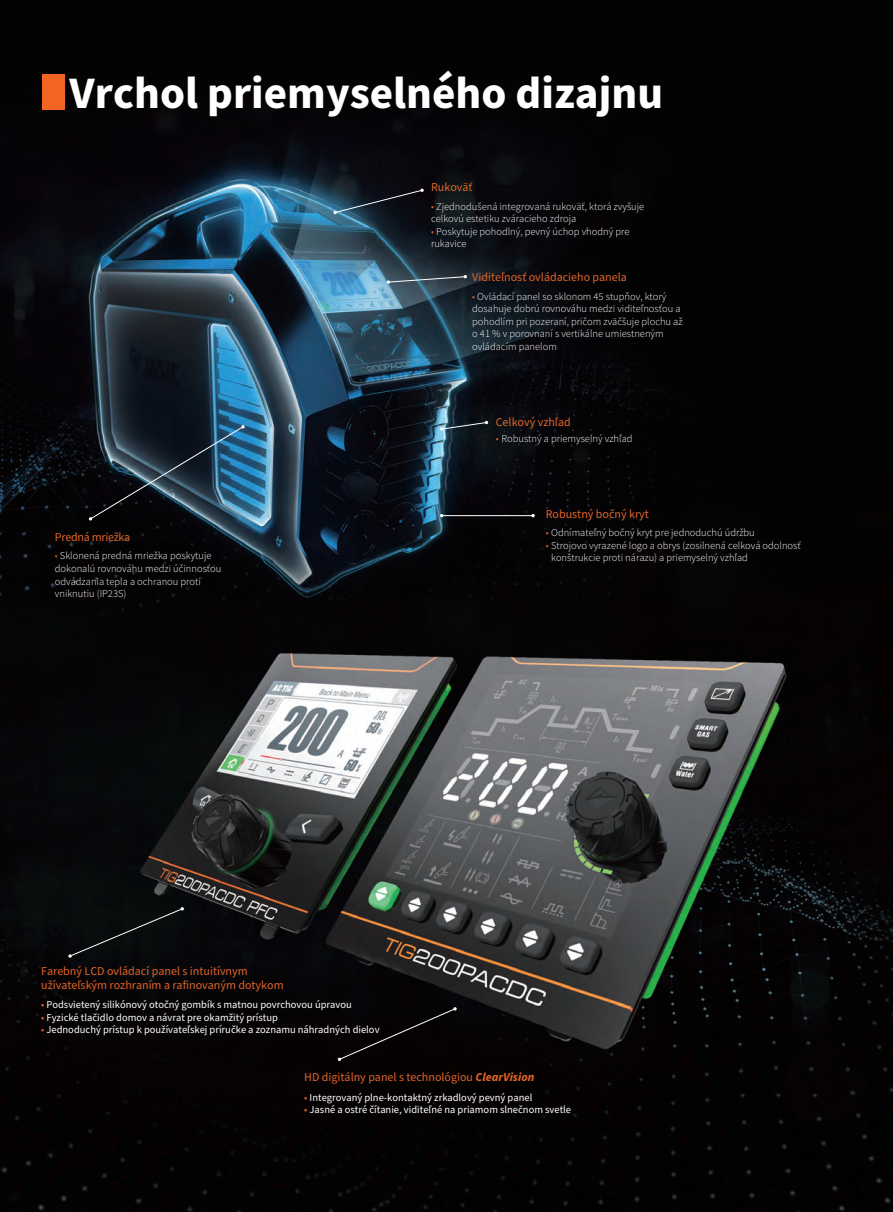
<style>
.page{position:relative;width:893px;height:1212px;background:#fff}
.page>*{position:absolute;margin:0;border:0;box-sizing:border-box;transform-origin:0 0}
.t1{font:700 45px "Source Sans Pro";color:#fff}
.t2{font:12px/14.4px "Source Sans Pro";color:#e16428}
.t3{font:12px "Source Sans Pro";letter-spacing:-.02em;color:#e16428}
.t4{font:300 10.5px/12.6px "Source Sans Pro";color:#fff}
.t5{font:10.5px "Source Sans Pro";color:#fff}
.s1{color:#e16428}
.s2{font-weight:700;font-style:italic}
</style>
<div class="page">
<img style="left:0;top:0;width:893px;height:1212px">
<svg style="left:387px;top:275px;width:80px;height:9px"></svg>
<svg style="left:333px;top:188px;width:91px;height:26px"></svg>
<img style="left:89px;top:425px;width:156px;height:96px">
<div style="left:68px;top:907px;width:116px;height:51px;background:#080c0c"></div>
<div style="left:338px;top:1007px;width:119px;height:54px;background:#060204"></div>
<hr style="left:442px;top:515px;width:91px;height:1px;background:#fff">
<svg style="left:440px;top:421px;width:48px;height:10px"></svg>
<div style="left:43px;top:74px;width:22px;height:35px;background:#f36421"></div>
<h1 class="t1" style="left:70px;top:77px;width:595px">Vrchol priemyselného dizajnu</h1>
<p class="t2" style="left:431px;top:181px;width:43px">Rukoväť</p>
<p class="t4" style="left:431px;top:201px;width:215px"><span class="s1">•</span> Zjednodušená integrovaná rukoväť, ktorá zvyšuje celkovú estetiku zváracieho zdroja</p>
<p class="t4" style="left:431px;top:226px;width:200px"><span class="s1">•</span> Poskytuje pohodlný, pevný úchop vhodný pre rukavice</p>
<p class="t2" style="left:472px;top:271px;width:156px">Viditeľnosť ovládacieho panela</p>
<p class="t4" style="left:472px;top:291px;width:212px"><span class="s1">•</span> Ovládací panel so sklonom 45 stupňov, ktorý dosahuje dobrú rovnováhu medzi viditeľnosťou a pohodlím pri pozeraní, pričom zväčšuje plochu až o 41 % v porovnaní s vertikálne umiestneným ovládacím panelom</p>
<p class="t3" style="left:55px;top:532px;width:77px">Predná mriežka</p>
<p class="t4" style="left:55px;top:551px;width:168px"><span class="s1">•</span> Sklonená predná mriežka poskytuje dokonalú rovnováhu medzi účinnosťou odvádzania tepla a ochranou proti vniknutiu (IP23S)</p>
<p class="t2" style="left:496px;top:416px;width:77px">Celkový vzhľad</p>
<p class="t4" style="left:496px;top:434px;width:138px"><span class="s1">•</span> Robustný a priemyselný vzhľad</p>
<p class="t2" style="left:546px;top:508px;width:105px">Robustný bočný kryt</p>
<p class="t4" style="left:546px;top:527px;width:211px"><span class="s1">•</span> Odnímateľný bočný kryt pre jednoduchú údržbu</p>
<p class="t4" style="left:551px;top:540px;width:251px;text-indent:-5px"><span class="s1">•</span> Strojovo vyrazené logo a obrys (zosilnená celková odolnosť konštrukcie proti nárazu) a priemyselný vzhľad</p>
<p class="t2" style="left:41px;top:965px;width:244px">Farebný LCD ovládací panel s intuitívnym užívateľským rozhraním a rafinovaným dotykom</p>
<p class="t5" style="left:41px;top:1000px;width:312px"><span class="s1">•</span> Podsvietený silikónový otočný gombík s matnou povrchovou úpravou</p>
<p class="t5" style="left:41px;top:1013px;width:238px"><span class="s1">•</span> Fyzické tlačidlo domov a návrat pre okamžitý prístup</p>
<p class="t5" style="left:41px;top:1026px;width:340px"><span class="s1">•</span> Jednoduchý prístup k používateľskej príručke a zoznamu náhradných dielov</p>
<p class="t2" style="left:304px;top:1071px;width:232px">HD digitálny panel s technológiou <span class="s2">ClearVision</span></p>
<p class="t5" style="left:304px;top:1093px;width:230px"><span class="s1">•</span> Integrovaný plne-kontaktný zrkadlový pevný panel</p>
<p class="t5" style="left:304px;top:1105px;width:268px"><span class="s1">•</span> Jasné a ostré čítanie, viditeľné na priamom slnečnom svetle</p>
</div>
